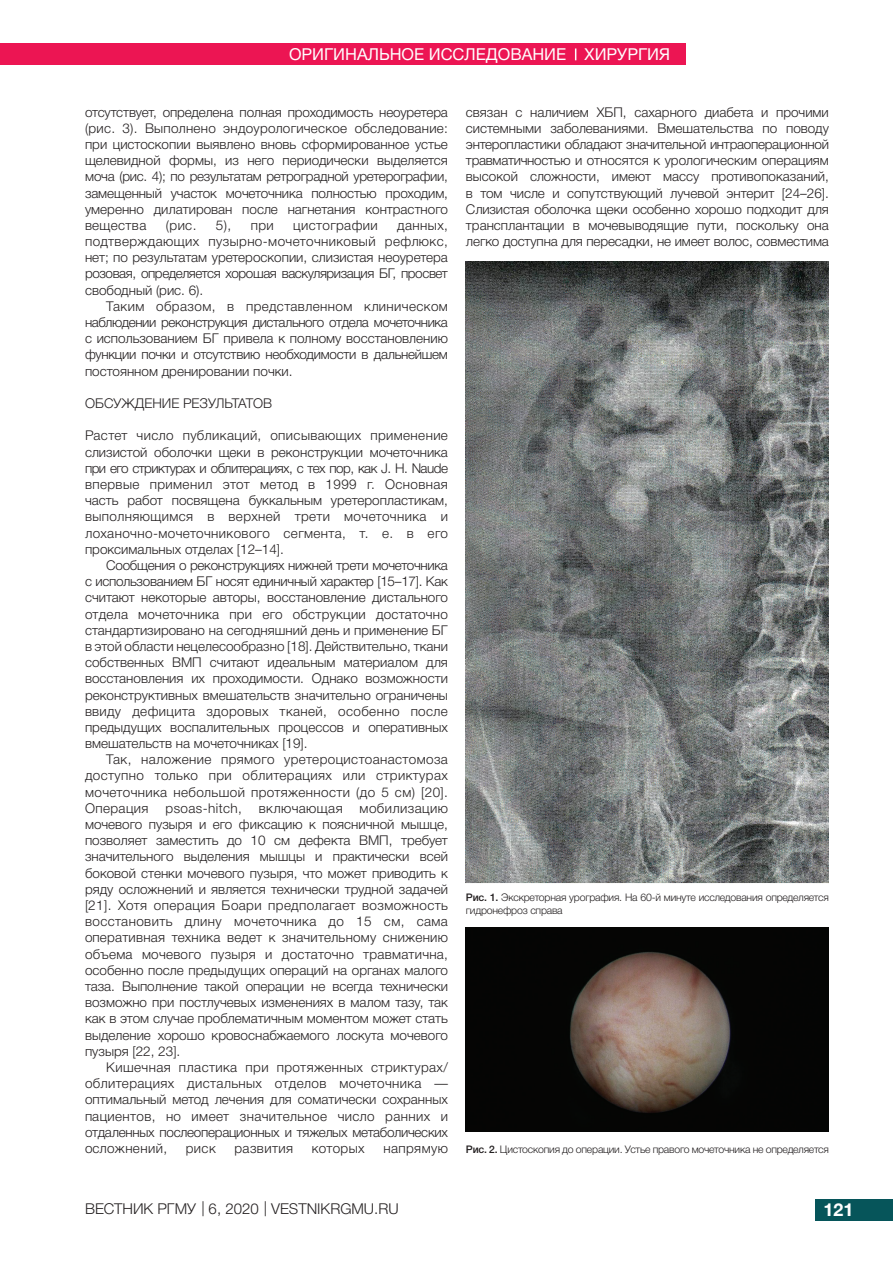
<style>
.page{position:relative;width:893px;height:1263px;background:#fff}
.page>*{position:absolute;margin:0;border:0;box-sizing:border-box;transform-origin:0 0}
.t1{font:700 18px "Helvetica Neue Cyr";color:#fff}
.t2{font:16.5px "Helvetica Neue Cyr";color:#fff}
.t3{font:300 15px "Helvetica Neue Cyr";color:#231f20}
.t4{font:300 13.5px/16.2px "Helvetica Neue Cyr";color:#231f20;text-align:justify}
.t5{font:300 13.5px "Helvetica Neue Cyr";letter-spacing:.03em;color:#231f20}
.t6{font:300 10.5px/12.6px "Helvetica Neue Cyr";letter-spacing:-.02em;color:#231f20}
.s1{font-weight:500}
</style>
<div class="page">
<div style="left:0;top:44px;width:685px;height:21px;background:#ec1553"></div>
<div style="left:815px;top:1199px;width:78px;height:21px;background:#06555a"></div>
<svg style="left:575px;top:48px;width:1px;height:12px"></svg>
<img style="left:466px;top:262px;width:363px;height:622px">
<img style="left:466px;top:928px;width:363px;height:204px">
<p class="t2" style="left:289px;top:45px;width:382px">ОРИГИНАЛЬНОЕ ИССЛЕДОВАНИЕ ХИРУРГИЯ</p>
<p class="t4" style="left:85px;top:105px;width:364px">отсутствует, определена полная проходимость неоуретера (рис. 3). Выполнено эндоурологическое обследование: при цистоскопии выявлено вновь сформированное устье щелевидной формы, из него периодически выделяется моча (рис. 4); по результатам ретроградной уретерографии, замещенный участок мочеточника полностью проходим, умеренно дилатирован после нагнетания контрастного вещества</p>
<p class="t4" style="left:166px;top:218px;width:32px">(рис.</p>
<p class="t4" style="left:216px;top:218px;width:17px">5),</p>
<p class="t4" style="left:251px;top:218px;width:25px">при</p>
<p class="t5" style="left:293px;top:220px;width:86px">цистографии</p>
<p class="t4" style="left:85px;top:218px;width:364px;text-indent:312px">данных, подтверждающих пузырно-мочеточниковый рефлюкс, нет; по результатам уретероскопии, слизистая неоуретера розовая, определяется хорошая васкуляризация БГ, просвет свободный (рис. 6).</p>
<p class="t4" style="left:85px;top:299px;width:364px;text-indent:21px">Таким образом, в представленном клиническом наблюдении реконструкция дистального отдела мочеточника с использованием БГ привела к полному восстановлению функции почки и отсутствию необходимости в дальнейшем постоянном дренировании почки.</p>
<p class="t4" style="left:85px;top:396px;width:189px">ОБСУЖДЕНИЕ РЕЗУЛЬТАТОВ</p>
<p class="t4" style="left:85px;top:429px;width:364px">Растет число публикаций, описывающих применение слизистой оболочки щеки в реконструкции мочеточника при его стриктурах и облитерациях, c тех пор, как J. H. Naude впервые применил этот метод в 1999 г. Основная часть работ посвящена буккальным уретеропластикам, выполняющимся в верхней трети мочеточника и лоханочно-мочеточникового сегмента, т. е. в его проксимальных отделах [12–14].</p>
<p class="t4" style="left:85px;top:558px;width:364px;text-indent:21px">Сообщения о реконструкциях нижней трети мочеточника с использованием БГ носят единичный характер [15–17]. Как считают некоторые авторы, восстановление дистального отдела мочеточника при его обструкции достаточно стандартизировано на сегодняшний день и применение БГ в этой области нецелесообразно [18]. Действительно, ткани собственных ВМП считают идеальным материалом для восстановления их проходимости. Однако возможности реконструктивных вмешательств значительно ограничены ввиду дефицита здоровых тканей, особенно после предыдущих воспалительных процессов и оперативных вмешательств на мочеточниках [19].</p>
<p class="t4" style="left:85px;top:753px;width:364px;text-indent:21px">Так, наложение прямого уретероцистоанастомоза доступно только при облитерациях или стриктурах мочеточника небольшой протяженности (до 5 см) [20].<br>Операция</p>
<p class="t4" style="left:85px;top:801px;width:364px;text-indent:275px">мобилизацию мочевого пузыря и его фиксацию к поясничной мышце, позволяет заместить до 10 см дефекта ВМП, требует значительного выделения мышцы и практически всей боковой стенки мочевого пузыря, что может приводить к ряду осложнений и является технически трудной задачей [21]. Хотя операция Боари предполагает возможность восстановить длину мочеточника до 15 см, сама оперативная техника ведет к значительному снижению объема мочевого пузыря и достаточно травматична, особенно после предыдущих операций на органах малого таза. Выполнение такой операции не всегда технически возможно при постлучевых изменениях в малом тазу, так как в этом случае проблематичным моментом может стать выделение хорошо кровоснабжаемого лоскута мочевого пузыря [22, 23].</p>
<p class="t4" style="left:85px;top:1060px;width:364px;text-indent:21px">Кишечная пластика при протяженных стриктурах/ облитерациях дистальных отделов мочеточника — оптимальный метод лечения для соматически сохранных пациентов, но имеет значительное число ранних и отдаленных послеоперационных и тяжелых метаболических осложнений,</p>
<p class="t5" style="left:165px;top:803px;width:78px">psoas-hitch,</p>
<p class="t5" style="left:259px;top:803px;width:85px">включающая</p>
<p class="t4" style="left:186px;top:1141px;width:31px">риск</p>
<p class="t5" style="left:234px;top:1143px;width:60px">развития</p>
<p class="t5" style="left:312px;top:1143px;width:54px">которых</p>
<p class="t5" style="left:383px;top:1143px;width:66px">напрямую</p>
<p class="t4" style="left:466px;top:105px;width:364px">связан с наличием ХБП, сахарного диабета и прочими системными заболеваниями. Вмешательства по поводу энтеропластики обладают значительной интраоперационной травматичностью и относятся к урологическим операциям высокой сложности, имеют массу противопоказаний, в том числе и сопутствующий лучевой энтерит [24–26].<br>Слизистая оболочка щеки особенно хорошо подходит для трансплантации в мочевыводящие пути, поскольку она легко доступна для пересадки, не имеет волос, совместима</p>
<p class="t6" style="left:466px;top:892px;width:364px"><span class="s1">Рис. 1.</span> Экскреторная урография. На 60-й минуте исследования определяется гидронефроз справа</p>
<p class="t6" style="left:466px;top:1144px;width:364px"><span class="s1">Рис. 2.</span> Цистоскопия до операции. Устье правого мочеточника не определяется</p>
<p class="t3" style="left:202px;top:1202px;width:5px">|</p>
<p class="t3" style="left:264px;top:1202px;width:5px">|</p>
<p class="t3" style="left:85px;top:1203px;width:315px">ВЕСТНИК РГМУ 6, 2020 VESTNIKRGMU.RU</p>
<h1 class="t1" style="left:823px;top:1200px;width:32px">121</h1>
</div>
